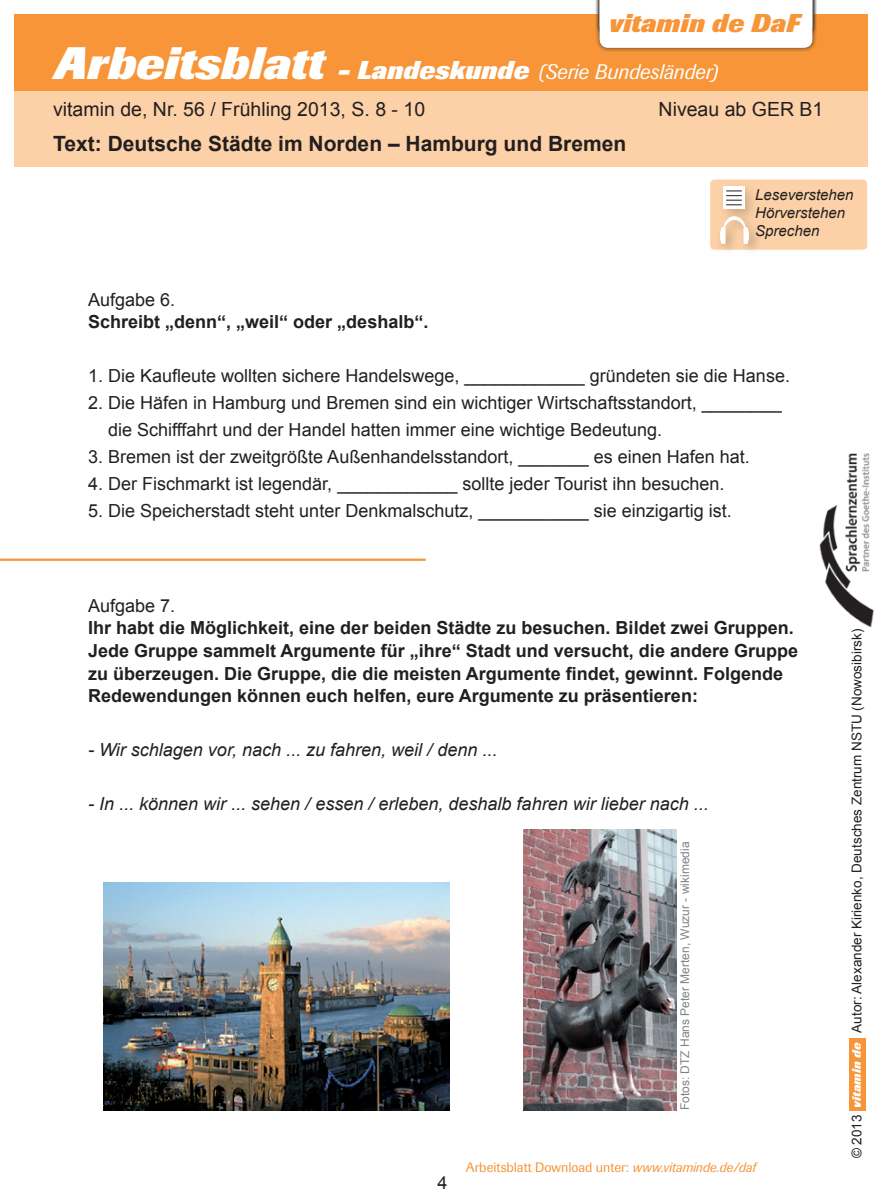
<style>
.page{position:relative;width:881px;height:1204px;background:#fff}
.page>*{position:absolute;margin:0;border:0;box-sizing:border-box;transform-origin:0 0}
.t1{font:italic 800 45px "Imago";letter-spacing:.005em;color:#fff}
.t2{font:italic 800 25.5px "Imago";letter-spacing:.005em;color:#fff}
.t3{font:italic 800 25.5px "Imago";letter-spacing:.005em;color:#f79538}
.t4{font:700 21px "Arial";color:#231f20}
.t5{font:italic 21px "Imago";color:#fff}
.t6{font:19.5px "Arial";color:#231f20}
.t7{font:18px/27px "Arial";color:#231f20}
.t8{font:700 18px/22.5px "Arial";color:#231f20}
.t9{font:italic 18px "Arial";color:#231f20}
.t10{font:italic 15px/18px "Arial";color:#231f20}
.t11{font:13.5px "Arial";color:#231f20}
.t12{font:13.5px "Imago";color:#f79538}
.t13{font:12px "Arial";color:#808285}
.t14{font:italic 800 12px "Imago";color:#fff}
.s1{font-weight:800;font-size:25.5px}
.s2{font-style:italic}
</style>
<div class="page">
<div style="left:848px;top:1038px;width:17px;height:72px;background:#f79538"></div>
<img style="left:819px;top:453px;width:55px;height:174px">
<div style="left:14px;top:90px;width:852px;height:77px;background:#fdd1a7"></div>
<div style="left:14px;top:14px;width:852px;height:76px;background:#f79538"></div>
<div style="left:594px;top:0;width:222px;height:52px;background:#231f20;opacity:.7"></div>
<div style="left:599px;top:0;width:213px;height:48px;background:#fff"></div>
<div style="left:709px;top:179px;width:157px;height:71px;background:#fdd1a7;border-radius:4px"></div>
<div style="left:718px;top:181px;width:39px;height:41px;background:#231f20;opacity:.22"></div>
<svg style="left:723px;top:186px;width:21px;height:23px"></svg>
<svg style="left:725px;top:191px;width:16px;height:14px"></svg>
<div style="left:714px;top:211px;width:47px;height:45px;background:#231f20;opacity:.4"></div>
<div style="left:721px;top:228px;width:3px;height:15px;border:1px solid #fff"></div>
<div style="left:743px;top:228px;width:4px;height:15px;border:1px solid #fff"></div>
<svg style="left:723px;top:217px;width:22px;height:15px"></svg>
<div style="left:720px;top:230px;width:4px;height:12px;border:1px solid #fff;border-radius:50%"></div>
<div style="left:744px;top:230px;width:4px;height:12px;border:1px solid #fff;border-radius:50%"></div>
<img style="left:104px;top:882px;width:345px;height:228px">
<img style="left:523px;top:829px;width:153px;height:281px">
<hr style="left:0;top:558px;width:425px;height:3px;background:#f79538">
<h1 class="t1" style="left:54px;top:37px;width:272px">Arbeitsblatt</h1>
<h2 class="t3" style="left:608px;top:1px;width:192px">vitamin de DaF</h2>
<h2 class="t2" style="left:357px;top:55px;width:445px">zum Thema Jugend auf dem Lande</h2>
<h2 class="t2" style="left:357px;top:55px;width:184px">Thema Schule</h2>
<p class="t5" style="left:337px;top:60px;width:382px"><span class="s1">- Landeskunde</span> (Serie Bundesländer)</p>
<p class="t6" style="left:53px;top:96px;width:373px">vitamin de, Nr. 56 / Frühling 2013, S. 8 - 10</p>
<p class="t6" style="left:658px;top:96px;width:166px">Niveau ab GER B1</p>
<p class="t4" style="left:53px;top:129px;width:574px">Text: Deutsche Städte im Norden – Hamburg und Bremen</p>
<p class="t10" style="left:754px;top:186px;width:100px">Leseverstehen<br>Hörverstehen<br>Sprechen</p>
<p class="t7" style="left:88px;top:286px;width:89px">Aufgabe 6.</p>
<p class="t8" style="left:88px;top:311px;width:342px">Schreibt „denn“, „weil“ oder „deshalb“.</p>
<p class="t7" style="left:88px;top:362px;width:703px">1. Die Kaufleute wollten sichere Handelswege, ____________ gründeten sie die Hanse.</p>
<p class="t7" style="left:108px;top:389px;width:675px;text-indent:-20px">2. Die Häfen in Hamburg und Bremen sind ein wichtiger Wirtschaftsstandort, ________ die Schifffahrt und der Handel hatten immer eine wichtige Bedeutung.</p>
<p class="t7" style="left:88px;top:443px;width:663px">3. Bremen ist der zweitgrößte Außenhandelsstandort, _______ es einen Hafen hat.</p>
<p class="t7" style="left:88px;top:470px;width:638px">4. Der Fischmarkt ist legendär, ____________ sollte jeder Tourist ihn besuchen.</p>
<p class="t7" style="left:88px;top:497px;width:645px">5. Die Speicherstadt steht unter Denkmalschutz, ___________ sie einzigartig ist.</p>
<p class="t7" style="left:88px;top:592px;width:89px">Aufgabe 7.</p>
<p class="t8" style="left:88px;top:617px;width:711px">Ihr habt die Möglichkeit, eine der beiden Städte zu besuchen. Bildet zwei Gruppen.<br>Jede Gruppe sammelt Argumente für „ihre“ Stadt und versucht, die andere Gruppe zu überzeugen. Die Gruppe, die die meisten Argumente findet, gewinnt. Folgende Redewendungen können euch helfen, eure Argumente zu präsentieren:</p>
<p class="t9" style="left:88px;top:738px;width:411px">- Wir schlagen vor, nach ... zu fahren, weil / denn ...</p>
<p class="t9" style="left:88px;top:792px;width:622px">- In ... können wir ... sehen / essen / erleben, deshalb fahren wir lieber nach ...</p>
<p class="t13" style="left:676px;top:1110px;width:270px;rotate:-90deg">Fotos: DTZ Hans Peter Merten, Wuzur - wikimedia</p>
<p class="t7" style="left:437px;top:1169px;width:12px">4</p>
<p class="t12" style="left:465px;top:1159px;width:291px">Arbeitsblatt Download unter: <span class="s2">www.vitaminde.de/daf</span></p>
<p class="t11" style="left:847px;top:1032px;width:405px;rotate:-90deg">Autor: Alexander Kirienko, Deutsches Zentrum NSTU (Nowosibirsk)</p>
<p class="t14" style="left:849px;top:1107px;width:66px;rotate:-90deg">vitamin de</p>
<p class="t11" style="left:847px;top:1158px;width:45px;rotate:-90deg">© 2013</p>
</div>
